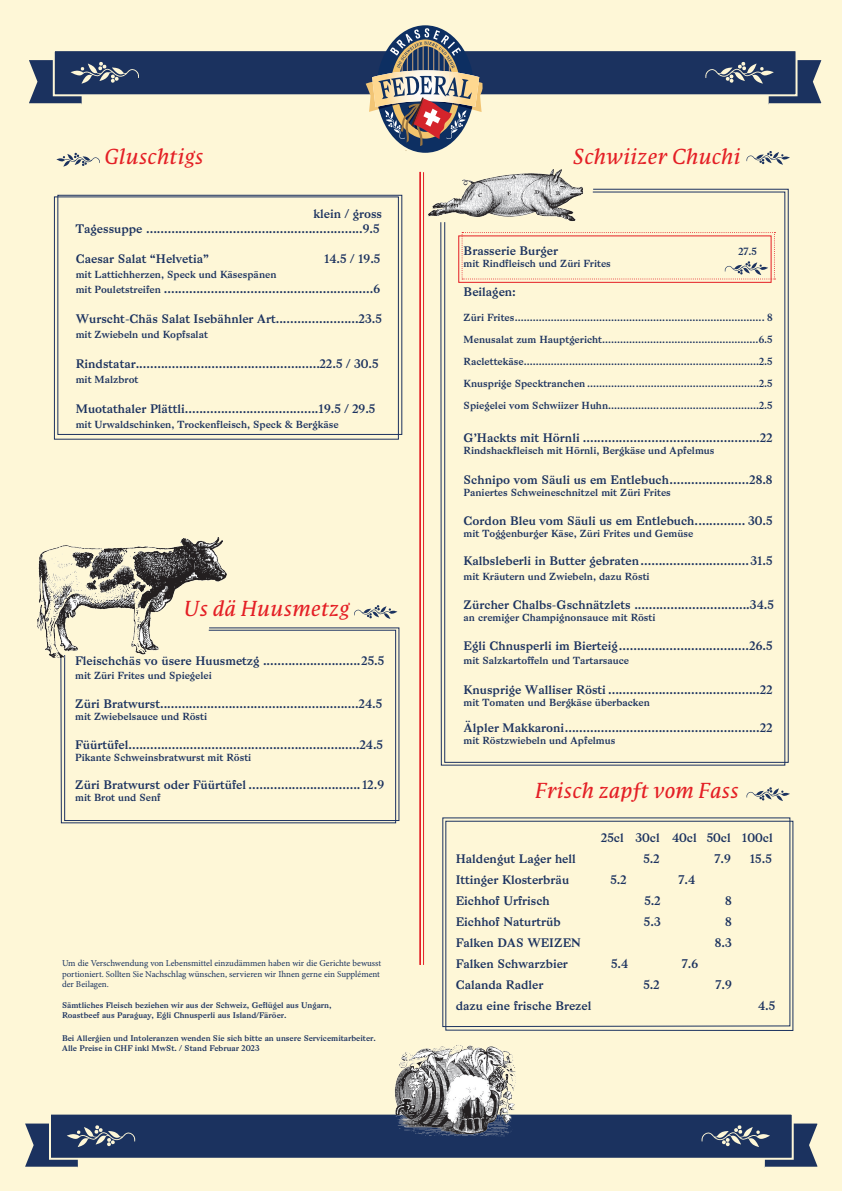
<style>
.page{position:relative;width:842px;height:1191px;background:#fef7d7}
.page>*{position:absolute;margin:0;border:0;box-sizing:border-box;transform-origin:0 0}
.t1{font:italic 20px "Parable OT";color:#e41f25}
.t2{font:12px "Bagnard";color:#1b325f}
.t3{font:10px "Bagnard";color:#1b325f}
.t4{font:9px/10.8px "Minion Pro";color:#1a335f}
.t5{font:8px/9.6px "Bagnard";color:#1b325f}
.s1{font-size:10px}
.s2{color:#1b315d}
</style>
<div class="page">
<svg style="left:25px;top:1114px;width:793px;height:54px"></svg>
<svg style="left:445px;top:820px;width:349px;height:211px"></svg>
<svg style="left:442px;top:817px;width:349px;height:210px"></svg>
<svg style="left:354px;top:605px;width:43px;height:14px"></svg>
<svg style="left:29px;top:25px;width:793px;height:142px"></svg>
<svg style="left:746px;top:787px;width:44px;height:14px"></svg>
<div style="left:54px;top:196px;width:345px;height:244px;border:1px solid #1c3160"></div>
<div style="left:57px;top:195px;width:345px;height:240px;border:1px solid #1c3160"></div>
<svg style="left:444px;top:188px;width:345px;height:575px"></svg>
<svg style="left:60px;top:664px;width:337px;height:160px"></svg>
<svg style="left:64px;top:627px;width:336px;height:194px"></svg>
<hr style="left:420px;top:172px;width:1px;height:793px;background:#e41f25">
<hr style="left:423px;top:172px;width:1px;height:793px;background:#e41f25">
<img style="left:428px;top:169px;width:157px;height:54px">
<img style="left:37px;top:537px;width:195px;height:127px">
<img style="left:390px;top:1045px;width:125px;height:95px">
<p class="t1" style="left:104px;top:144px;width:101px">Gluschtigs</p>
<p class="t1" style="left:572px;top:144px;width:170px">Schwiizer Chuchi</p>
<p class="t2" style="left:313px;top:206px;width:70px">klein / gross</p>
<p class="t2" style="left:76px;top:221px;width:305px">Tagessuppe ............................................................9.5</p>
<p class="t2" style="left:76px;top:251px;width:135px">Caesar Salat “Helvetia”</p>
<p class="t2" style="left:324px;top:251px;width:58px">14.5 / 19.5</p>
<p class="t3" style="left:76px;top:268px;width:202px">mit Lattichherzen, Speck und Käsespänen</p>
<p class="t2" style="left:76px;top:281px;width:306px"><span class="s1">mit Pouletstreifen</span> ..........................................................6</p>
<p class="t2" style="left:76px;top:311px;width:308px">Wurscht-Chäs Salat Isebähnler Art.......................23.5</p>
<p class="t3" style="left:76px;top:328px;width:134px">mit Zwiebeln und Kopfsalat</p>
<p class="t2" style="left:76px;top:356px;width:304px">Rindstatar...................................................22.5 / 30.5</p>
<p class="t3" style="left:76px;top:373px;width:64px">mit Malzbrot</p>
<p class="t2" style="left:76px;top:401px;width:301px">Muotathaler Plättli.....................................19.5 / 29.5</p>
<p class="t3" style="left:76px;top:418px;width:264px">mit Urwaldschinken, Trockenfleisch, Speck &amp; Bergkäse</p>
<p class="t1" style="left:183px;top:595px;width:168px">Us dä Huusmetzg</p>
<p class="t2" style="left:75px;top:653px;width:310px">Fleischchäs vo üsere Huusmetzg ...........................25.5</p>
<p class="t3" style="left:75px;top:669px;width:138px">mit Züri Frites und Spiegelei</p>
<p class="t2" style="left:75px;top:696px;width:308px">Züri Bratwurst.......................................................24.5</p>
<p class="t3" style="left:75px;top:710px;width:133px">mit Zwiebelsauce und Rösti</p>
<p class="t2" style="left:75px;top:737px;width:309px">Füürtüfel................................................................24.5</p>
<p class="t3" style="left:75px;top:751px;width:178px">Pikante Schweinsbratwurst mit Rösti</p>
<p class="t2" style="left:75px;top:778px;width:310px">Züri Bratwurst oder Füürtüfel ............................... 12.9</p>
<p class="t3" style="left:75px;top:791px;width:87px">mit Brot und Senf</p>
<p class="t4" style="left:62px;top:957px;width:321px">Um die Verschwendung von Lebensmittel einzudämmen haben wir die Gerichte bewusst portioniert. Sollten Sie Nachschlag wünschen, servieren wir Ihnen gerne ein Supplément der Beilagen.</p>
<p class="t5" style="left:62px;top:1000px;width:271px">Sämtliches Fleisch beziehen wir aus der Schweiz, Geflügel aus Ungarn,<br>Roastbeef aus Paraguay, Egli Chnusperli aus Island/Färöer.</p>
<p class="t5" style="left:62px;top:1033px;width:315px">Bei Allergien und Intoleranzen wenden Sie sich bitte an unsere Servicemitarbeiter.</p>
<p class="t5" style="left:62px;top:1043px;width:199px">Alle Preise in CHF inkl MwSt. / Stand Februar 2023</p>
<p class="t2" style="left:464px;top:243px;width:96px">Brasserie Burger</p>
<p class="t3" style="left:464px;top:257px;width:149px">mit Rindfleisch und Züri Frites</p>
<p class="t2" style="left:464px;top:284px;width:54px">Beilagen:</p>
<p class="t3" style="left:464px;top:312px;width:310px">Züri Frites................................................................................... 8</p>
<p class="t3" style="left:464px;top:334px;width:310px">Menusalat zum Hauptgericht....................................................6.5</p>
<p class="t3" style="left:464px;top:356px;width:311px">Raclettekäse..............................................................................2.5</p>
<p class="t3" style="left:464px;top:378px;width:311px">Knusprige Specktranchen .........................................................2.5</p>
<p class="t3" style="left:464px;top:400px;width:311px">Spiegelei vom Schwiizer Huhn..................................................2.5</p>
<p class="t2" style="left:464px;top:431px;width:310px">G’Hackts mit Hörnli .................................................22</p>
<p class="t3" style="left:464px;top:445px;width:252px">Rindshackfleisch mit Hörnli, Bergkäse und Apfelmus</p>
<p class="t2" style="left:464px;top:472px;width:310px">Schnipo vom Säuli us em Entlebuch......................28.8</p>
<p class="t3" style="left:464px;top:486px;width:209px">Paniertes Schweineschnitzel mit Züri Frites</p>
<p class="t2" style="left:464px;top:513px;width:311px">Cordon Bleu vom Säuli us em Entlebuch.............. 30.5</p>
<p class="t3" style="left:464px;top:527px;width:231px">mit Toggenburger Käse, Züri Frites und Gemüse</p>
<p class="t2" style="left:464px;top:554px;width:310px">Kalbsleberli in Butter gebraten..............................31.5</p>
<p class="t3" style="left:464px;top:570px;width:187px">mit Kräutern und Zwiebeln, dazu Rösti</p>
<p class="t2" style="left:464px;top:597px;width:312px">Zürcher Chalbs-Gschnätzlets ................................34.5</p>
<p class="t3" style="left:464px;top:611px;width:193px">an cremiger Champignonsauce mit Rösti</p>
<p class="t2" style="left:464px;top:638px;width:310px">Egli Chnusperli im Bierteig....................................<span class="s2">26.5</span></p>
<p class="t3" style="left:464px;top:655px;width:167px">mit Salzkartoffeln und Tartarsauce</p>
<p class="t2" style="left:464px;top:682px;width:310px">Knusprige Walliser Rösti ..........................................22</p>
<p class="t3" style="left:464px;top:696px;width:188px">mit Tomaten und Bergkäse überbacken</p>
<p class="t2" style="left:464px;top:720px;width:310px">Älpler Makkaroni......................................................22</p>
<p class="t3" style="left:464px;top:734px;width:153px">mit Röstzwiebeln und Apfelmus</p>
<p class="t3" style="left:738px;top:245px;width:20px">27.5</p>
<p class="t1" style="left:535px;top:777px;width:206px">Frisch zapft vom Fass</p>
<p class="t2" style="left:601px;top:830px;width:173px">25cl 30cl 40cl 50cl 100cl</p>
<p class="t2" style="left:456px;top:851px;width:122px">Haldengut Lager hell</p>
<p class="t2" style="left:643px;top:851px;width:18px">5.2</p>
<p class="t2" style="left:715px;top:851px;width:17px">7.9</p>
<p class="t2" style="left:750px;top:851px;width:23px">15.5</p>
<p class="t2" style="left:456px;top:872px;width:115px">Ittinger Klosterbräu</p>
<p class="t2" style="left:610px;top:872px;width:18px">5.2</p>
<p class="t2" style="left:679px;top:872px;width:18px">7.4</p>
<p class="t2" style="left:456px;top:893px;width:96px">Eichhof Urfrisch</p>
<p class="t2" style="left:644px;top:893px;width:18px">5.2</p>
<p class="t2" style="left:725px;top:893px;width:8px">8</p>
<p class="t2" style="left:456px;top:914px;width:106px">Eichhof Naturtrüb</p>
<p class="t2" style="left:644px;top:914px;width:18px">5.3</p>
<p class="t2" style="left:725px;top:914px;width:8px">8</p>
<p class="t2" style="left:456px;top:935px;width:127px">Falken DAS WEIZEN</p>
<p class="t2" style="left:715px;top:935px;width:19px">8.3</p>
<p class="t2" style="left:456px;top:956px;width:114px">Falken Schwarzbier</p>
<p class="t2" style="left:611px;top:956px;width:19px">5.4</p>
<p class="t2" style="left:682px;top:956px;width:17px">7.6</p>
<p class="t2" style="left:456px;top:977px;width:89px">Calanda Radler</p>
<p class="t2" style="left:643px;top:977px;width:18px">5.2</p>
<p class="t2" style="left:716px;top:977px;width:17px">7.9</p>
<p class="t2" style="left:456px;top:998px;width:137px">dazu eine frische Brezel</p>
<p class="t2" style="left:758px;top:998px;width:19px">4.5</p>
</div>
